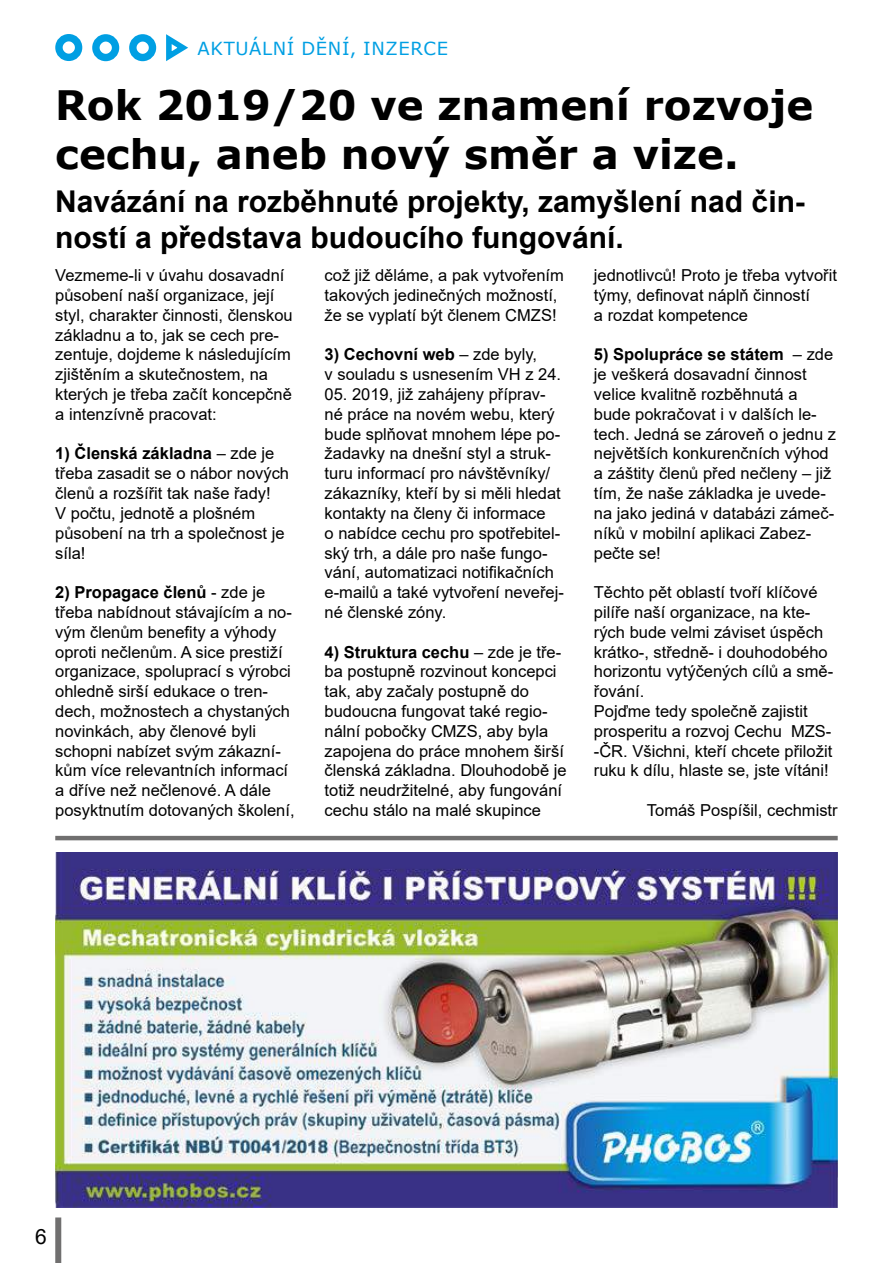
<style>
.page{position:relative;width:893px;height:1263px;background:#fff}
.page>*{position:absolute;margin:0;border:0;box-sizing:border-box;transform-origin:0 0}
.t1{font:700 40.5px/48.6px "Verdana";color:#000}
.t2{font:700 30px/36px "Arial";color:#000}
.t3{font:21px "Arial";color:#000}
.t4{font:18px "Verdana";letter-spacing:.035em;color:#009fe3}
.t5{font:16.5px/19.8px "Arial";color:#000}
.s1{font-weight:700}
</style>
<div class="page">
<div style="left:55px;top:1217px;width:6px;height:46px;background:#706f6f"></div>
<div style="left:55px;top:34px;width:27px;height:27px;border:7px solid #009fe3;border-radius:50%"></div>
<div style="left:92px;top:34px;width:27px;height:27px;border:7px solid #009fe3;border-radius:50%"></div>
<div style="left:129px;top:34px;width:27px;height:27px;border:7px solid #009fe3;border-radius:50%"></div>
<svg style="left:166px;top:34px;width:22px;height:27px"></svg>
<img style="left:55px;top:853px;width:783px;height:355px">
<hr style="left:55px;top:836px;width:783px;height:4px;background:#706f6f">
<p class="t4" style="left:198px;top:36px;width:252px">AKTUÁLNÍ DĚNÍ, INZERCE</p>
<h1 class="t1" style="left:55px;top:80px;width:759px">Rok 2019/20 ve znamení rozvoje cechu, aneb nový směr a vize.</h1>
<h2 class="t2" style="left:55px;top:184px;width:751px">Navázání na rozběhnuté projekty, zamyšlení nad čin&shy;ností a představa budoucího fungování.</h2>
<p class="t5" style="left:55px;top:265px;width:239px">Vezmeme-li v úvahu dosavadní působení naší organizace, její styl, charakter činnosti, členskou základnu a to, jak se cech pre&shy;zentuje, dojdeme k následujícím zjištěním a skutečnostem, na kterých je třeba začít koncepčně a intenzívně pracovat:</p>
<p class="t5" style="left:55px;top:444px;width:235px"><span class="s1">1) Členská základna</span> – zde je třeba zasadit se o nábor nových členů a rozšířit tak naše řady!<br>V počtu, jednotě a plošném působení na trh a společnost je síla!</p>
<p class="t5" style="left:55px;top:582px;width:241px"><span class="s1">2) Propagace členů</span> - zde je třeba nabídnout stávajícím a no&shy;vým členům benefity a výhody oproti nečlenům. A sice prestiží organizace, spoluprací s výrobci ohledně sirší edukace o tren&shy;dech, možnostech a chystaných novinkách, aby členové byli schopni nabízet svým zákazní&shy;kům více relevantních informací a dříve než nečlenové. A dále posyktnutím dotovaných školení,</p>
<p class="t5" style="left:325px;top:265px;width:241px">což již děláme, a pak vytvořením takových jedinečných možností, že se vyplatí být členem CMZS!</p>
<p class="t5" style="left:325px;top:345px;width:238px"><span class="s1">3) Cechovní web</span> – zde byly,<br>v souladu s usnesením VH z 24.</p>
<p class="t5" style="left:325px;top:384px;width:241px">05. 2019, již zahájeny příprav&shy;né práce na novém webu, který bude splňovat mnohem lépe po&shy;žadavky na dnešní styl a struk&shy;turu informací pro návštěvníky/ zákazníky, kteří by si měli hledat kontakty na členy či informace<br>o nabídce cechu pro spotřebitel&shy;ský trh, a dále pro naše fungo&shy;vání, automatizaci notifikačních e-mailů a také vytvoření neveřej&shy;né členské zóny.</p>
<p class="t5" style="left:325px;top:642px;width:244px"><span class="s1">4) Struktura cechu</span> – zde je tře&shy;ba postupně rozvinout koncepci tak, aby začaly postupně do budoucna fungovat také regio&shy;nální pobočky CMZS, aby byla zapojena do práce mnohem širší členská základna. Dlouhodobě je totiž neudržitelné, aby fungování cechu stálo na malé skupince</p>
<p class="t5" style="left:594px;top:265px;width:245px">jednotlivců! Proto je třeba vytvořit týmy, definovat náplň činností<br>a rozdat kompetence</p>
<p class="t5" style="left:594px;top:345px;width:244px"><span class="s1">5) Spolupráce se státem</span> – zde je veškerá dosavadní činnost velice kvalitně rozběhnutá a bude pokračovat i v dalších le&shy;tech. Jedná se zároveň o jednu z největších konkurenčních výhod a záštity členů před nečleny – již tím, že naše základka je uvede&shy;na jako jediná v databázi zámeč&shy;níků v mobilní aplikaci Zabez&shy;pečte se!</p>
<p class="t5" style="left:594px;top:582px;width:241px">Těchto pět oblastí tvoří klíčové pilíře naší organizace, na kte&shy;rých bude velmi záviset úspěch krátko-, středně- i douhodobého horizontu vytýčených cílů a smě&shy;řování.<br>Pojďme tedy společně zajistit prosperitu a rozvoj Cechu MZS--ČR. Všichni, kteří chcete přiložit ruku k dílu, hlaste se, jste vítáni!</p>
<p class="t5" style="left:647px;top:800px;width:192px">Tomáš Pospíšil, cechmistr</p>
<p class="t3" style="left:35px;top:1222px;width:13px">6</p>
</div>
